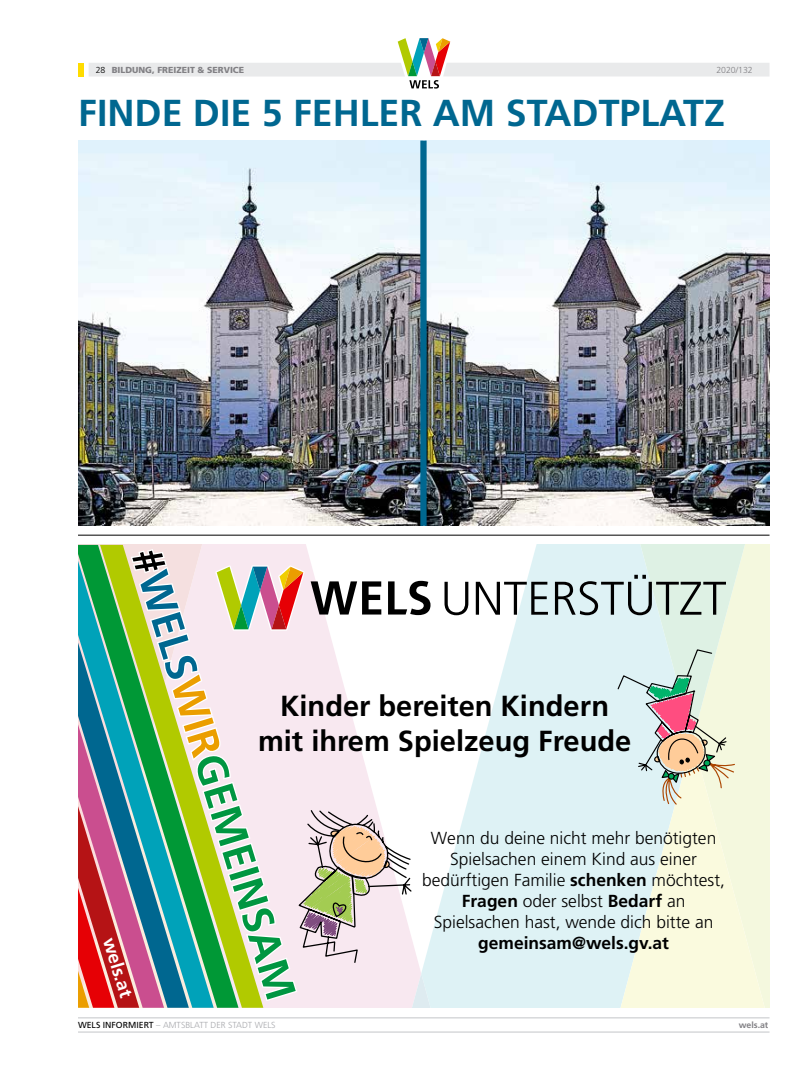
<style>
.page{position:relative;width:805px;height:1078px;background:#fff}
.page>*{position:absolute;margin:0;border:0;box-sizing:border-box;transform-origin:0 0}
.t1{font:700 42.38px "Frutiger LT Std";color:#009641}
.t2{font:700 37.5px "Frutiger LT Std";color:#006790}
.t3{font:700 29px/34.8px "Frutiger LT Std";color:#000;text-align:center}
.t4{font:700 18.25px "Frutiger LT Std";color:#fff}
.t5{font:300 17.38px/20.9px "Frutiger LT Std";color:#000;text-align:center}
.t6{font:700 17.38px "Frutiger LT Std";color:#000}
.t7{font:300 8.75px "Frutiger LT Std";color:#a8a9ad}
.t8{font:900 8.75px "Frutiger LT Std";color:#818084}
.t9{font:300 8.75px "Frutiger LT Std";color:#818084}
.t10{font:700 8.75px "Frutiger LT Std";color:#818084}
.s1{font-weight:300;color:#000}
.s2{color:#000}
.s3{color:#006790}
.s4{color:#eb9e00}
.s5{font-weight:700}
.s6{font-weight:400;color:#000}
</style>
<div class="page">
<svg style="left:89px;top:38px;width:680px;height:50px"></svg>
<div style="left:78px;top:63px;width:5px;height:13px;background:#ffdc00"></div>
<hr style="left:78px;top:1017px;width:691px;height:1px;background:#c3c5c8">
<hr style="left:78px;top:1031px;width:691px;height:1px;background:#c3c5c8">
<hr style="left:78px;top:534px;width:691px;height:1px;background:#000">
<div style="left:735px;top:544px;width:33px;height:195px;background:#f4f8de"></div>
<div style="left:735px;top:739px;width:33px;height:268px;background:#f4f8de"></div>
<svg style="left:78px;top:544px;width:657px;height:463px"></svg>
<img style="left:78px;top:140px;width:342px;height:385px">
<img style="left:426px;top:140px;width:343px;height:385px">
<div style="left:420px;top:140px;width:6px;height:385px;background:#006790"></div>
<p class="t8" style="left:96px;top:65px;width:150px"><span class="s1">28</span> BILDUNG, FREIZEIT &amp; SERVICE</p>
<p class="t9" style="left:716px;top:65px;width:38px">2020/132</p>
<h2 class="t2" style="left:78px;top:90px;width:648px">FINDE DIE 5 FEHLER AM STADTPLATZ</h2>
<h1 class="t1" style="left:169px;top:542px;width:470px;rotate:73deg"><span class="s2">#</span><span class="s3">WELS</span><span class="s4">WIR</span>GEMEINSAM</h1>
<h3 class="t3" style="left:258px;top:688px;width:374px">Kinder bereiten Kindern mit ihrem Spielzeug Freude</h3>
<p class="t5" style="left:422px;top:827px;width:304px">Wenn du deine nicht mehr benötigten Spielsachen einem Kind aus einer bedürftigen Familie <span class="s5">schenken</span> möchtest, <span class="s5">Fragen</span> oder selbst <span class="s5">Bedarf</span> an Spielsachen hast, wende dich bitte an</p>
<p class="t6" style="left:478px;top:932px;width:192px">gemeinsam@wels.gv.at</p>
<p class="t4" style="left:119px;top:934px;width:63px;rotate:73deg">wels.at</p>
<p class="t7" style="left:78px;top:1019px;width:199px"><span class="s6">WELS INFORMIERT</span> – AMTSBLATT DER STADT WELS</p>
<p class="t10" style="left:738px;top:1019px;width:31px">wels.at</p>
</div>
